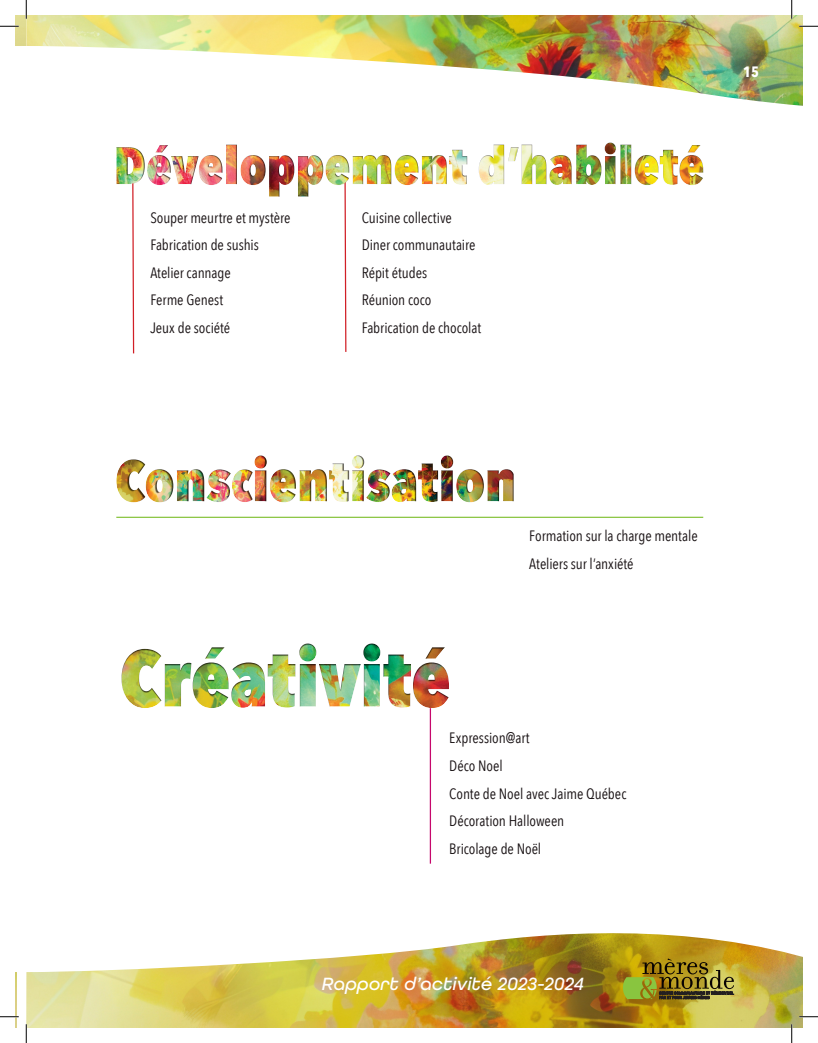
<style>
.page{position:relative;width:818px;height:1043px;background:#fff}
.page>*{position:absolute;margin:0;border:0;box-sizing:border-box;transform-origin:0 0}
.t1{font:italic 500 18.75px "All Round Gothic";letter-spacing:.015em;color:#fff}
.enumération_noir{font:15px "Avenir Next Condensed";letter-spacing:-.005em;color:#160f11}
.t2{font:700 15px "Avenir Next Condensed";color:#fff}
</style>
<div class="page">
<img style="left:15px;top:972px;width:1px;height:56px">
<img style="left:26px;top:933px;width:776px;height:95px">
<img style="left:15px;top:15px;width:787px;height:91px">
<svg style="left:623px;top:958px;width:111px;height:41px;background:#8f8324"></svg>
<svg style="left:132px;top:197px;width:3px;height:157px"></svg>
<svg style="left:344px;top:197px;width:3px;height:155px"></svg>
<div style="left:114px;top:141px;width:589px;height:56px;background:#231f20;opacity:.75"></div>
<div style="left:115px;top:454px;width:400px;height:48px;background:#231f20;opacity:.75"></div>
<hr style="left:116px;top:516px;width:587px;height:2px;background:#89c53f">
<div style="left:119px;top:641px;width:330px;height:67px;background:#231f20;opacity:.75"></div>
<hr style="left:430px;top:708px;width:1px;height:155px;background:#c6076c">
<svg style="left:0;top:25px;width:19px;height:2px"></svg>
<svg style="left:799px;top:25px;width:19px;height:2px"></svg>
<svg style="left:0;top:1015px;width:19px;height:2px"></svg>
<svg style="left:799px;top:1015px;width:19px;height:2px"></svg>
<svg style="left:25px;top:0;width:2px;height:19px"></svg>
<svg style="left:25px;top:1024px;width:2px;height:18px"></svg>
<svg style="left:790px;top:0;width:2px;height:19px"></svg>
<svg style="left:790px;top:1024px;width:2px;height:18px"></svg>
<p class="enumération_noir" style="left:150px;top:205px;width:142px">Souper meurtre et mystère</p>
<p class="enumération_noir" style="left:150px;top:232px;width:110px">Fabrication de sushis</p>
<p class="enumération_noir" style="left:150px;top:260px;width:82px">Atelier cannage</p>
<p class="enumération_noir" style="left:150px;top:287px;width:74px">Ferme Genest</p>
<p class="enumération_noir" style="left:150px;top:315px;width:81px">Jeux de société</p>
<p class="enumération_noir" style="left:362px;top:205px;width:92px">Cuisine collective</p>
<p class="enumération_noir" style="left:362px;top:232px;width:115px">Diner communautaire</p>
<p class="enumération_noir" style="left:362px;top:260px;width:67px">Répit études</p>
<p class="enumération_noir" style="left:362px;top:287px;width:71px">Réunion coco</p>
<p class="enumération_noir" style="left:362px;top:315px;width:121px">Fabrication de chocolat</p>
<p class="t2" style="left:743px;top:62px;width:17px">15</p>
<p class="enumération_noir" style="left:529px;top:523px;width:170px">Formation sur la charge mentale</p>
<p class="enumération_noir" style="left:529px;top:550px;width:106px">Ateliers sur l’anxiété</p>
<p class="enumération_noir" style="left:449px;top:725px;width:82px">Expression@art</p>
<p class="enumération_noir" style="left:449px;top:753px;width:55px">Déco Noel</p>
<p class="enumération_noir" style="left:449px;top:780px;width:178px">Conte de Noel avec Jaime Québec</p>
<p class="enumération_noir" style="left:449px;top:808px;width:116px">Décoration Halloween</p>
<p class="enumération_noir" style="left:449px;top:835px;width:93px">Bricolage de Noël</p>
<p class="t1" style="left:322px;top:972px;width:263px">Rapport d’activité 2023-2024</p>
</div>
